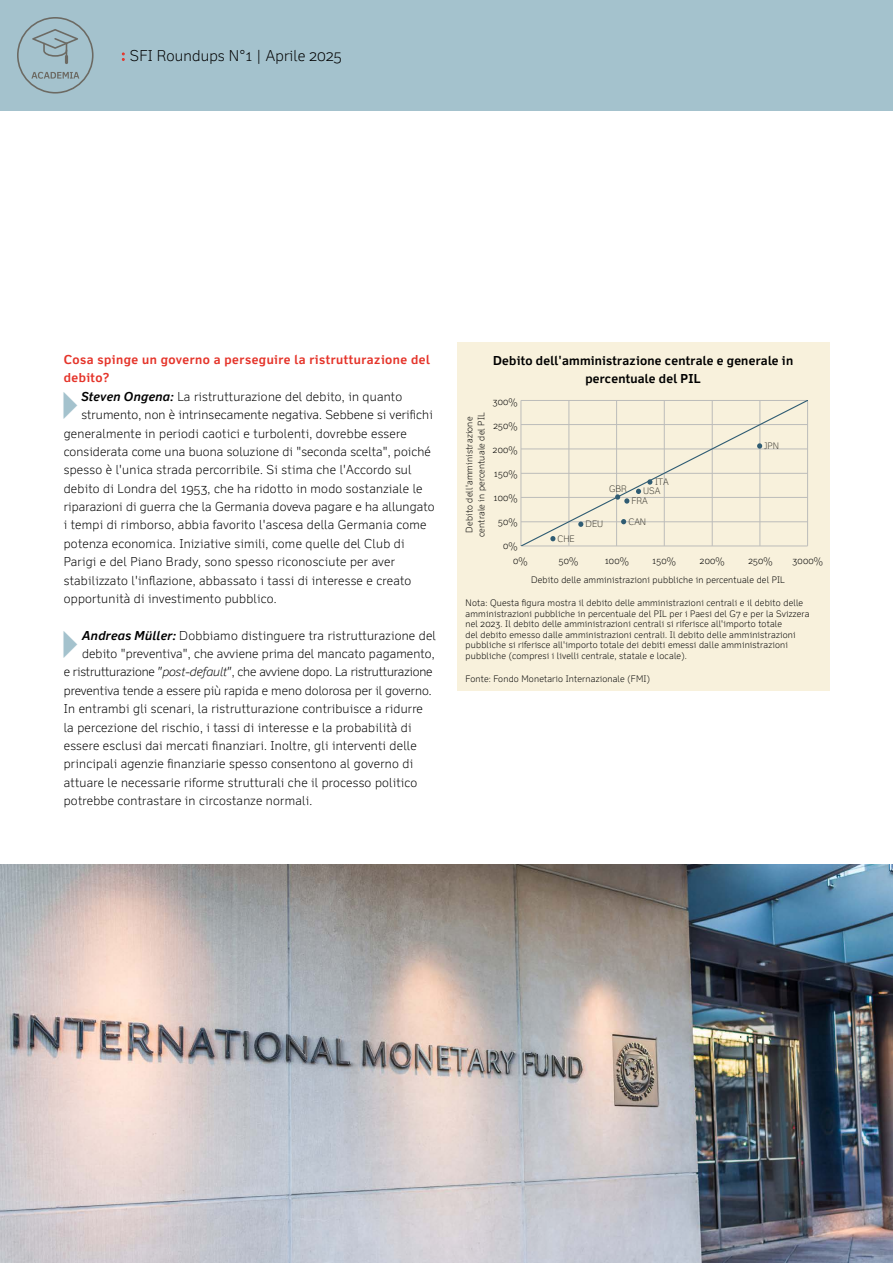
<style>
.page{position:relative;width:893px;height:1263px;background:#fff}
.page>*{position:absolute;margin:0;border:0;box-sizing:border-box;transform-origin:0 0}
.t1{font:300 15px "Felbridge Pro";letter-spacing:.01em;color:#000}
.t2{font:300 12.3px "Felbridge Pro";letter-spacing:.02em;color:#000}
.t3{font:300 12.3px "Felbridge Pro";letter-spacing:-.01em;color:#000}
.t4{font:700 12.3px/18.5px "Felbridge Pro";letter-spacing:.02em;color:#000;text-align:center}
.t5{font:700 12.3px "Felbridge Pro";letter-spacing:.04em;color:#e5342a}
.t6{font:300 12.3px "Felbridge Pro";color:#000}
.t7{font:300 9px/10.5px "Felbridge Pro";letter-spacing:.02em;color:#000}
.t8{font:300 9px "Felbridge Pro";color:#3e3c34}
.s1{font-family:"New Baskerville Std";font-weight:400;font-size:16.5px;color:#e5342a}
.s2{font-weight:700;font-style:italic}
.s3{font-style:italic}
</style>
<div class="page">
<div style="left:0;top:0;width:893px;height:111px;background:#a4c2cd"></div>
<svg style="left:17px;top:17px;width:77px;height:77px"></svg>
<div style="left:457px;top:342px;width:372px;height:348px;background:#f8f1dc"></div>
<hr style="left:807px;top:400px;width:1px;height:146px;background:#bcbcba">
<hr style="left:521px;top:546px;width:287px;height:1px;background:#bcbcba">
<svg style="left:521px;top:400px;width:286px;height:146px"></svg>
<img style="left:0;top:864px;width:893px;height:399px">
<p class="t1" style="left:121px;top:47px;width:222px"><span class="s1">:</span> SFI Roundups N°1 | Aprile 2025</p>
<p class="t5" style="left:64px;top:352px;width:368px">Cosa spinge un governo a perseguire la ristrutturazione del</p>
<p class="t5" style="left:64px;top:371px;width:47px">debito?</p>
<p class="t2" style="left:81px;top:389px;width:322px"><span class="s2">Steven Ongena:</span> La ristrutturazione del debito, in quanto</p>
<p class="t2" style="left:81px;top:407px;width:353px">strumento, non è intrinsecamente negativa. Sebbene si verifichi</p>
<p class="t2" style="left:64px;top:426px;width:344px">generalmente in periodi caotici e turbolenti, dovrebbe essere</p>
<p class="t2" style="left:64px;top:444px;width:369px">considerata come una buona soluzione di "seconda scelta", poiché</p>
<p class="t2" style="left:64px;top:462px;width:349px">spesso è l'unica strada percorribile. Si stima che l'Accordo sul</p>
<p class="t2" style="left:64px;top:481px;width:360px">debito di Londra del 1953, che ha ridotto in modo sostanziale le</p>
<p class="t2" style="left:64px;top:499px;width:372px">riparazioni di guerra che la Germania doveva pagare e ha allungato</p>
<p class="t2" style="left:64px;top:518px;width:364px">i tempi di rimborso, abbia favorito l'ascesa della Germania come</p>
<p class="t2" style="left:64px;top:536px;width:342px">potenza economica. Iniziative simili, come quelle del Club di</p>
<p class="t2" style="left:64px;top:554px;width:333px">Parigi e del Piano Brady, sono spesso riconosciute per aver</p>
<p class="t2" style="left:64px;top:573px;width:349px">stabilizzato l'inflazione, abbassato i tassi di interesse e creato</p>
<p class="t2" style="left:64px;top:591px;width:214px">opportunità di investimento pubblico.</p>
<p class="t2" style="left:82px;top:628px;width:355px"><span class="s2">Andreas Müller:</span> Dobbiamo distinguere tra ristrutturazione del</p>
<p class="t2" style="left:82px;top:646px;width:354px">debito "preventiva", che avviene prima del mancato pagamento,</p>
<p class="t3" style="left:64px;top:665px;width:370px">e ristrutturazione <span class="s3">"post-default"</span>, che avviene dopo. La ristrutturazione</p>
<p class="t6" style="left:64px;top:683px;width:369px">preventiva tende a essere più rapida e meno dolorosa per il governo.</p>
<p class="t2" style="left:64px;top:701px;width:361px">In entrambi gli scenari, la ristrutturazione contribuisce a ridurre</p>
<p class="t2" style="left:64px;top:720px;width:349px">la percezione del rischio, i tassi di interesse e la probabilità di</p>
<p class="t2" style="left:64px;top:738px;width:354px">essere esclusi dai mercati finanziari. Inoltre, gli interventi delle</p>
<p class="t2" style="left:64px;top:756px;width:351px">principali agenzie finanziarie spesso consentono al governo di</p>
<p class="t2" style="left:64px;top:775px;width:355px">attuare le necessarie riforme strutturali che il processo politico</p>
<p class="t2" style="left:64px;top:793px;width:250px">potrebbe contrastare in circostanze normali.</p>
<p class="t4" style="left:493px;top:351px;width:301px">Debito dell'amministrazione centrale e generale in percentuale del PIL</p>
<p class="t7" style="left:493px;top:396px;width:27px">300%</p>
<p class="t7" style="left:493px;top:420px;width:26px">250%</p>
<p class="t7" style="left:493px;top:444px;width:26px">200%</p>
<p class="t7" style="left:494px;top:468px;width:25px">150%</p>
<p class="t7" style="left:493px;top:492px;width:26px">100%</p>
<p class="t7" style="left:498px;top:516px;width:21px">50%</p>
<p class="t7" style="left:513px;top:538px;width:16px;line-height:14.5px;text-indent:-10px">0%<br>0%</p>
<p class="t7" style="left:463px;top:537px;width:126px;line-height:12px;text-align:center;rotate:-90deg">Debito dell'amministrazione centrale in percentuale del PIL</p>
<p class="t8" style="left:557px;top:533px;width:19px">CHE</p>
<p class="t8" style="left:655px;top:477px;width:15px">ITA</p>
<p class="t8" style="left:609px;top:483px;width:19px">GBR</p>
<p class="t8" style="left:643px;top:486px;width:19px">USA</p>
<p class="t8" style="left:585px;top:519px;width:19px">DEU</p>
<p class="t8" style="left:631px;top:495px;width:18px">FRA</p>
<p class="t8" style="left:628px;top:516px;width:19px">CAN</p>
<p class="t8" style="left:764px;top:440px;width:16px">JPN</p>
<p class="t7" style="left:559px;top:555px;width:21px">50%</p>
<p class="t7" style="left:605px;top:555px;width:26px">100%</p>
<p class="t7" style="left:652px;top:555px;width:25px">150%</p>
<p class="t7" style="left:700px;top:555px;width:26px">200%</p>
<p class="t7" style="left:748px;top:555px;width:26px">250%</p>
<p class="t7" style="left:792px;top:555px;width:32px">3000%</p>
<p class="t7" style="left:531px;top:574px;width:255px">Debito delle amministrazioni pubbliche in percentuale del PIL</p>
<p class="t7" style="left:466px;top:598px;width:345px">Nota: Questa figura mostra il debito delle amministrazioni centrali e il debito delle amministrazioni pubbliche in percentuale del PIL per i Paesi del G7 e per la Svizzera nel 2023. Il debito delle amministrazioni centrali si riferisce all'importo totale<br>del debito emesso dalle amministrazioni centrali. Il debito delle amministrazioni pubbliche si riferisce all'importo totale dei debiti emessi dalle amministrazioni pubbliche (compresi i livelli centrale, statale e locale).</p>
<p class="t7" style="left:466px;top:673px;width:186px">Fonte: Fondo Monetario Internazionale (FMI)</p>
</div>
